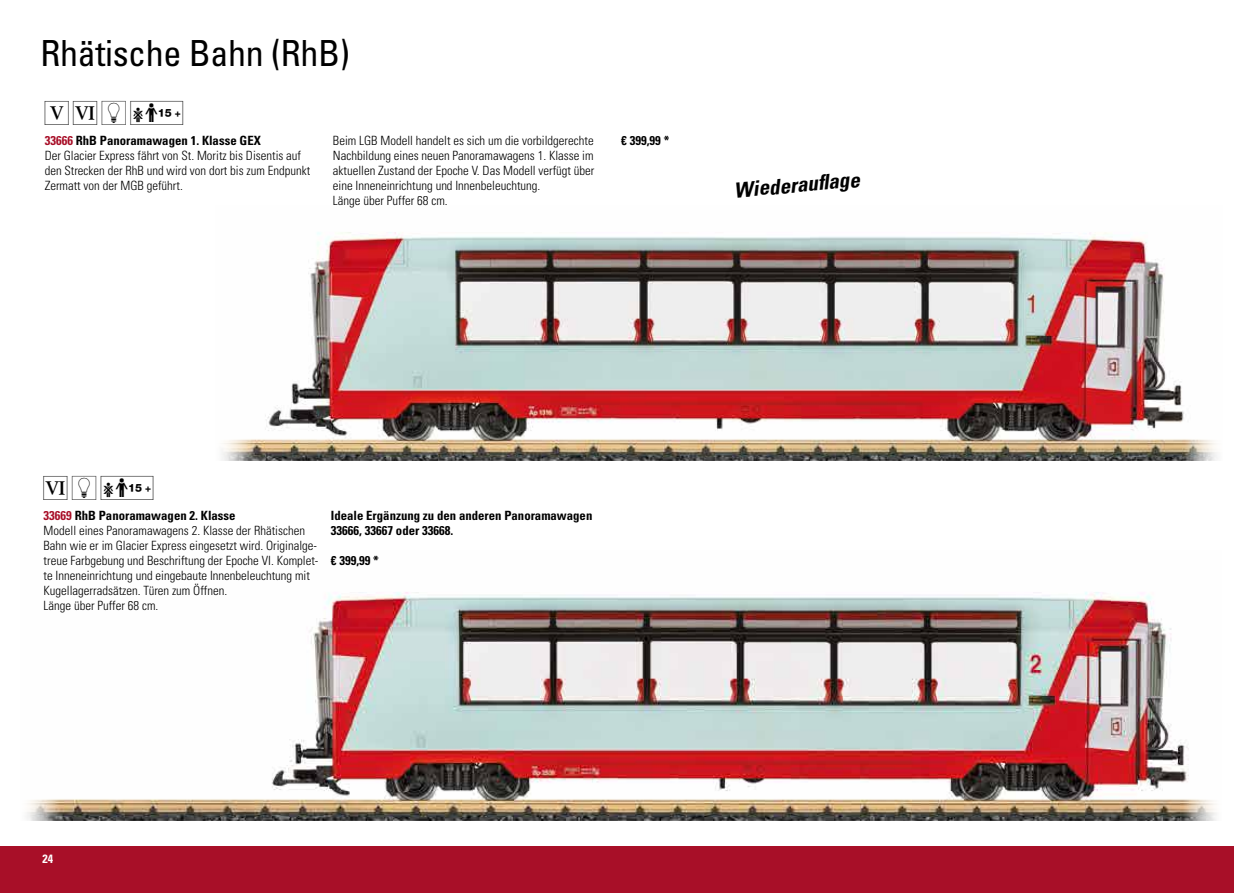
<style>
.page{position:relative;width:1234px;height:893px;background:#fff}
.page>*{position:absolute;margin:0;border:0;box-sizing:border-box;transform-origin:0 0}
.t1{font:condensed 36px "Univers LT Std";letter-spacing:-.01em;color:#000}
.t2{font:30px "LGB Piktos";color:#000}
.t3{font:italic 700 condensed 21px "Univers LT Std";color:#000}
.t4{font:300 condensed 12.75px/15px "Univers LT Std";color:#000}
.t5{font:700 condensed 12.75px/15px "Univers LT Std";color:#000}
.t6{font:700 condensed 12.75px "Univers";color:#000}
.t7{font:700 condensed 12px "Univers LT Std";color:#fff}
.s1{color:#a80f28}
</style>
<div class="page">
<div style="left:0;top:846px;width:1233px;height:47px;background:#a80f28"></div>
<img style="left:27px;top:592px;width:1190px;height:228px">
<img style="left:222px;top:232px;width:995px;height:228px">
<p class="t1" style="left:40px;top:31px;width:311px">Rhätische Bahn (RhB)</p>
<p class="t2" style="left:45px;top:97px;width:144px">56EG</p>
<p class="t6" style="left:45px;top:133px;width:218px"><span class="s1">33666</span> RhB Panoramawagen 1. Klasse GEX</p>
<p class="t4" style="left:45px;top:148px;width:267px">Der Glacier Express fährt von St. Moritz bis Disentis auf den Strecken der RhB und wird von dort bis zum Endpunkt<br>Zermatt von der MGB geführt.</p>
<p class="t4" style="left:333px;top:133px;width:263px">Beim LGB Modell handelt es sich um die vorbildgerechte Nachbildung eines neuen Panoramawagens 1. Klasse im aktuellen Zustand der Epoche V. Das Modell verfügt über eine Inneneinrichtung und Innenbeleuchtung.<br>Länge über Puffer 68 cm.</p>
<p class="t5" style="left:621px;top:133px;width:50px">€ 399,99 *</p>
<p class="t3" style="left:732px;top:177px;width:127px;rotate:-5deg">Wiederaufl age</p>
<p class="t2" style="left:44px;top:472px;width:116px">6EG</p>
<p class="t6" style="left:44px;top:508px;width:193px"><span class="s1">33669</span> RhB Panoramawagen 2. Klasse</p>
<p class="t4" style="left:44px;top:523px;width:276px">Modell eines Panoramawagens 2. Klasse der Rhätischen Bahn wie er im Glacier Express eingesetzt wird. Originalge&shy;treue Farbgebung und Beschriftung der Epoche VI. Komplet&shy;te Inneneinrichtung und eingebaute Innenbeleuchtung mit Kugellagerradsätzen. Türen zum Öffnen.<br>Länge über Puffer 68 cm.</p>
<p class="t5" style="left:331px;top:508px;width:263px">Ideale Ergänzung zu den anderen Panoramawagen<br>33666, 33667 oder 33668.</p>
<p class="t5" style="left:331px;top:553px;width:50px">€ 399,99 *</p>
<p class="t7" style="left:43px;top:852px;width:12px">24</p>
</div>
